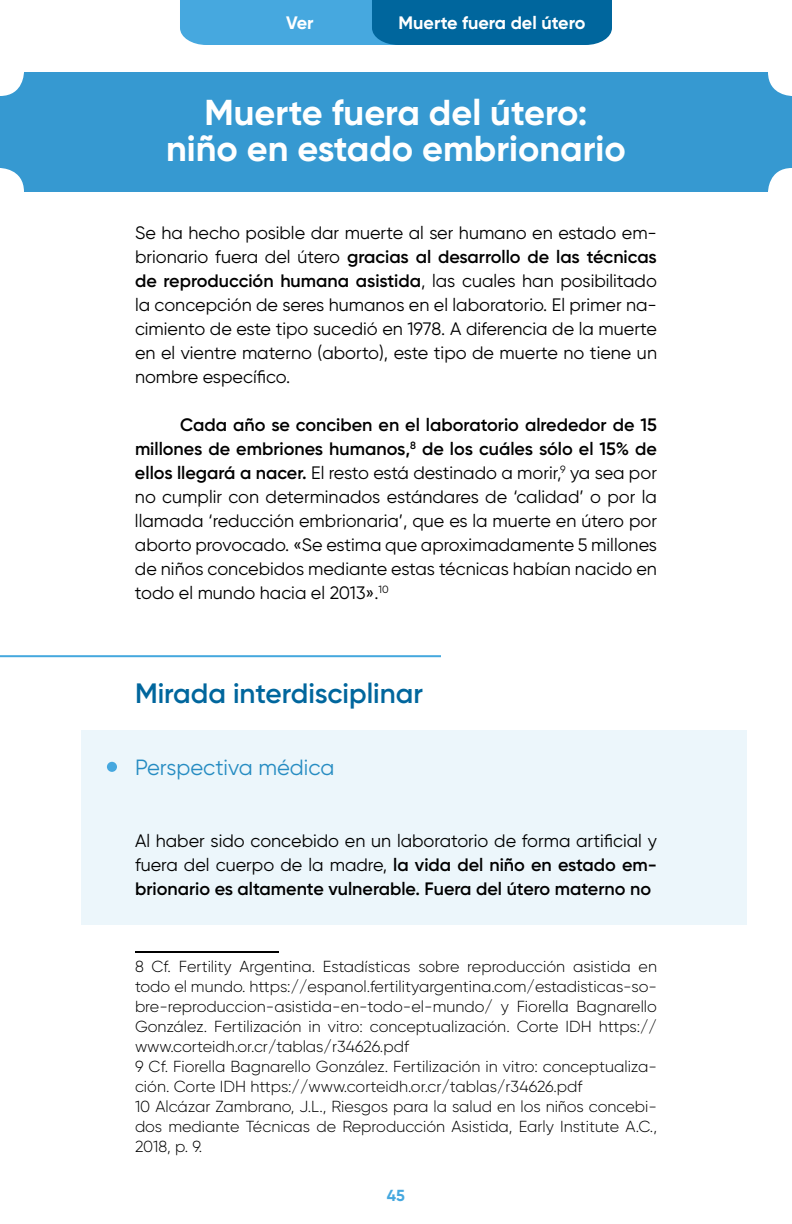
<style>
.page{position:relative;width:792px;height:1224px;background:#fff}
.page>*{position:absolute;margin:0;border:0;box-sizing:border-box;transform-origin:0 0}
.t1{font:700 36px/36px "Gilroy";color:#fff;text-align:center}
.t2{font:600 28px "Gilroy";color:#00669d}
.t3{font:22px "Gilroy";color:#268cc2}
.t4{font:18px/24px "Gilroy";color:#000;text-align:justify}
.t5{font:700 18px "Gilroy";color:#fff}
.t6{font:300 16px/20px "Gilroy";color:#000}
.t7{font:700 16px "Gilroy";color:#46a8df}
.s1{font-weight:600}
</style>
<div class="page">
<svg style="left:180px;top:0;width:432px;height:45px;background:#2184bb"></svg>
<div style="left:81px;top:730px;width:666px;height:194px;background:#ecf6fb"></div>
<div style="left:0;top:72px;width:792px;height:120px;background:#3699d1;border-radius:24px"></div>
<hr style="left:0;top:655px;width:441px;height:2px;background:#45a8de">
<hr style="left:135px;top:951px;width:144px;height:2px;background:#000">
<div style="left:107px;top:762px;width:10px;height:10px;background:#46a8df;border-radius:50%"></div>
<p class="t5" style="left:286px;top:12px;width:29px">Ver</p>
<p class="t5" style="left:398px;top:12px;width:189px">Muerte fuera del útero</p>
<h1 class="t1" style="left:166px;top:94px;width:461px">Muerte fuera del útero: niño en estado embrionario</h1>
<p class="t4" style="left:135px;top:221px;width:524px">Se ha hecho posible dar muerte al ser humano en estado em&shy;brionario fuera del útero <span class="s1">gracias al desarrollo de las técnicas de reproducción humana asistida</span>, las cuales han posibilitado la concepción de seres humanos en el laboratorio. El primer na&shy;cimiento de este tipo sucedió en 1978. A diferencia de la muerte en el vientre materno (aborto), este tipo de muerte no tiene un nombre específico.</p>
<p class="t4" style="left:135px;top:412px;width:524px;text-indent:45px"><span class="s1">Cada año se conciben en el laboratorio alrededor de 15 millones de embriones humanos,</span><sup>8</sup> <span class="s1">de los cuáles sólo el 15% de ellos llegará a nacer.</span> El resto está destinado a morir,<sup>9</sup> ya sea por no cumplir con determinados estándares de ‘calidad’ o por la llamada ‘reducción embrionaria’, que es la muerte en útero por aborto provocado. «Se estima que aproximadamente 5 millones de niños concebidos mediante estas técnicas habían nacido en todo el mundo hacia el 2013».<sup>10</sup></p>
<h2 class="t2" style="left:135px;top:676px;width:289px">Mirada interdisciplinar</h2>
<p class="t3" style="left:135px;top:754px;width:201px">Perspectiva médica</p>
<p class="t4" style="left:135px;top:829px;width:524px">Al haber sido concebido en un laboratorio de forma artificial y fuera del cuerpo de la madre, <span class="s1">la vida del niño en estado em&shy;brionario es altamente vulnerable. Fuera del útero materno no</span></p>
<p class="t6" style="left:135px;top:956px;width:524px">8 Cf. Fertility Argentina. Estadísticas sobre reproducción asistida en todo el mundo. https://espanol.fertilityargentina.com/estadisticas-so&shy;bre-reproduccion-asistida-en-todo-el-mundo/ y Fiorella Bagnarello González. Fertilización in vitro: conceptualización. Corte IDH https:// www.corteidh.or.cr/tablas/r34626.pdf<br>9 Cf. Fiorella Bagnarello González. Fertilización in vitro: conceptualiza&shy;ción. Corte IDH https://www.corteidh.or.cr/tablas/r34626.pdf<br>10 Alcázar Zambrano, J.L., Riesgos para la salud en los niños concebi&shy;dos mediante Técnicas de Reproducción Asistida, Early Institute A.C., 2018, p. 9.</p>
<p class="t7" style="left:387px;top:1186px;width:20px">45</p>
</div>
